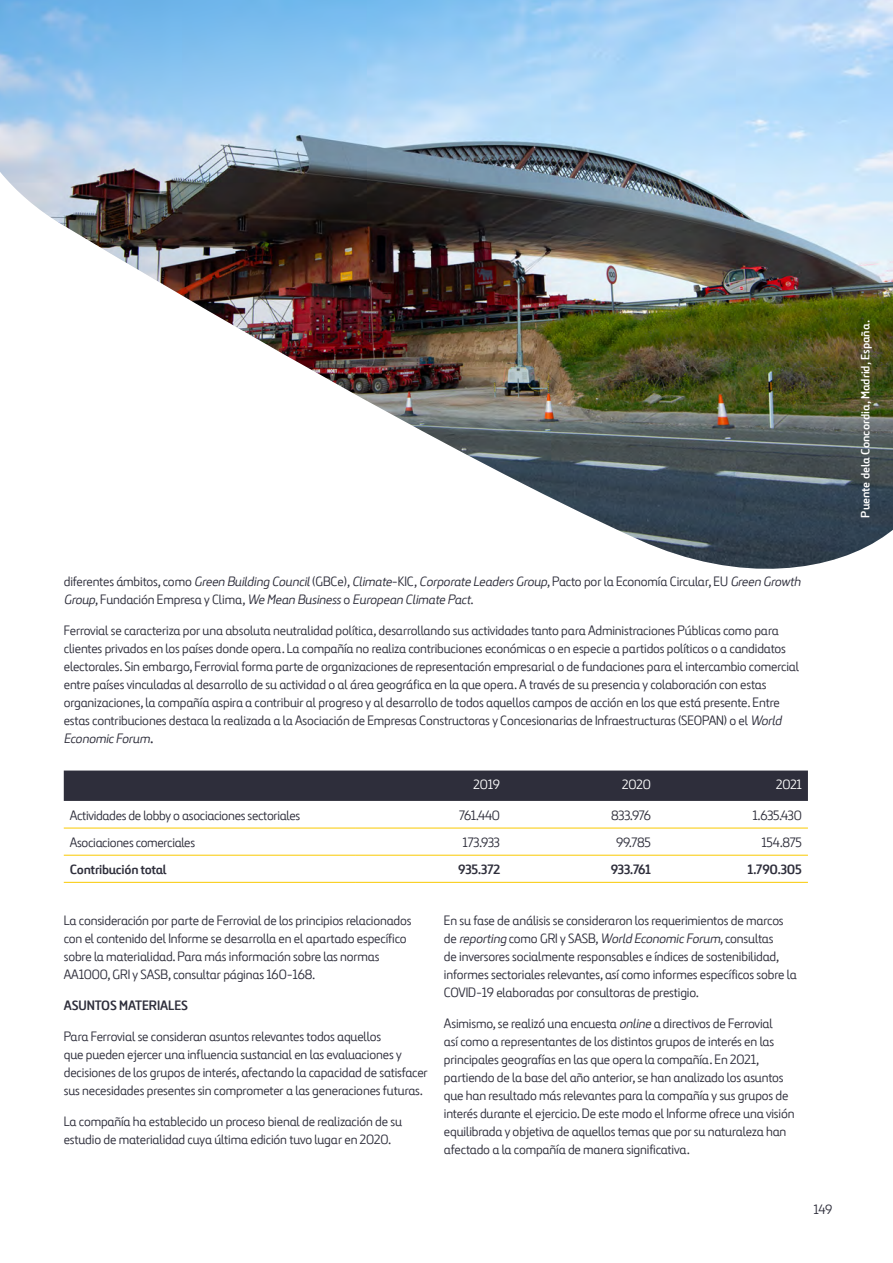
<style>
.page{position:relative;width:893px;height:1263px;background:#fff}
.page>*{position:absolute;margin:0;border:0;box-sizing:border-box;transform-origin:0 0}
.ContenidoTexto{font:13.5px/18px "Ferrovial New";letter-spacing:-.01em;color:#2e2e3b}
.ContenidoTexto-2{font:italic 13.5px/18px "Ferrovial New";color:#2e2e3b}
.RIESGOSTablasConteni{font:13.5px "Ferrovial New";letter-spacing:-.02em;color:#2e2e3b}
.RIESGOSTablasConteni-2{font:700 13.5px "Ferrovial New";letter-spacing:-.02em;color:#2e2e3b}
.ContenidoTextoSubtit{font:700 13.5px "Ferrovial New";letter-spacing:-.01em;color:#2e2e3b}
.ContenidoTextoBlanco{font:13.5px "Ferrovial New";letter-spacing:-.01em;color:#fff}
.PaginacionImpares{font:13.5px "Ferrovial New";color:#2e2e3b}
.DescripcionFoto{font:700 12px "Ferrovial New";color:#fff}
.s1{font-style:normal}
.s2{font-style:italic}
.s3{font-weight:300;font-size:18px}
</style>
<div class="page">
<img style="left:0;top:0;width:893px;height:569px">
<div style="left:64px;top:770px;width:744px;height:31px;background:#2e2e3b"></div>
<hr style="left:64px;top:828px;width:291px;height:1px;background:#fac900">
<hr style="left:355px;top:828px;width:151px;height:1px;background:#fac900">
<hr style="left:506px;top:828px;width:151px;height:1px;background:#fac900">
<hr style="left:657px;top:828px;width:151px;height:1px;background:#fac900">
<hr style="left:64px;top:855px;width:291px;height:1px;background:#fac900">
<hr style="left:355px;top:855px;width:151px;height:1px;background:#fac900">
<hr style="left:506px;top:855px;width:151px;height:1px;background:#fac900">
<hr style="left:657px;top:855px;width:151px;height:1px;background:#fac900">
<hr style="left:64px;top:882px;width:291px;height:1px;background:#fac900">
<hr style="left:355px;top:882px;width:151px;height:1px;background:#fac900">
<hr style="left:506px;top:882px;width:151px;height:1px;background:#fac900">
<hr style="left:657px;top:882px;width:151px;height:1px;background:#fac900">
<p class="ContenidoTexto-2" style="left:64px;top:572px;width:741px"><span class="s1">diferentes ámbitos, como</span> Green Building Council<span class="s1">(GBCe),</span> Climate<span class="s1">-KIC,</span> Corporate LeadersGroup<span class="s1">, Pacto por la Economía Circular, EU</span> Green Growth<br>Group<span class="s1">, F u n d a c i ó n E m p re s a y C l i m a ,</span> We Mean Business<span class="s1">o</span> European Climate Pact<span class="s1">.</span></p>
<p class="ContenidoTexto" style="left:64px;top:621px;width:737px">Ferrovial se caracteriza por una absoluta neutralidad política, desarrollando sus actividades tanto para Administraciones Públicas como para clientes privados en los países donde opera. La compañía no realiza contribuciones económicas o en especie a partidos políticos o a candidatos electorales. Sin embargo, Ferrovial forma parte de organizaciones de representación empresarial o de fundaciones para el intercambio comercial entre países vinculadas al desarrollo de su actividad o al área geográfica en la que opera. A través de su presencia y colaboración con estas organizaciones, la compañía aspira a contribuir al progreso y al desarrollo de todos aquellos campos de acción en los que está presente. Entre estas contribuciones destaca la realizada a la Asociación de Empresas Constructoras y Concesionarias de Infraestructuras (SEOPAN) o el <span class="s2">World EconomicForum</span><span class="s3">.</span></p>
<p class="ContenidoTextoBlanco" style="left:474px;top:776px;width:28px">2019</p>
<p class="ContenidoTextoBlanco" style="left:622px;top:776px;width:30px">2020</p>
<p class="ContenidoTextoBlanco" style="left:776px;top:776px;width:27px">2021</p>
<p class="RIESGOSTablasConteni" style="left:70px;top:806px;width:232px">Actividades de lobby o asociaciones sectoriales</p>
<p class="RIESGOSTablasConteni" style="left:459px;top:806px;width:42px">761.440</p>
<p class="RIESGOSTablasConteni" style="left:611px;top:806px;width:41px">833.976</p>
<p class="RIESGOSTablasConteni" style="left:752px;top:806px;width:51px">1.635.430</p>
<p class="RIESGOSTablasConteni" style="left:70px;top:834px;width:127px">Asociaciones comerciales</p>
<p class="RIESGOSTablasConteni" style="left:463px;top:834px;width:39px">173.933</p>
<p class="RIESGOSTablasConteni" style="left:616px;top:834px;width:36px">99.785</p>
<p class="RIESGOSTablasConteni" style="left:762px;top:834px;width:42px">154.875</p>
<p class="RIESGOSTablasConteni-2" style="left:70px;top:861px;width:99px">Contribución total</p>
<p class="RIESGOSTablasConteni-2" style="left:458px;top:861px;width:43px">935.372</p>
<p class="RIESGOSTablasConteni-2" style="left:611px;top:861px;width:42px">933.761</p>
<p class="RIESGOSTablasConteni-2" style="left:747px;top:861px;width:56px">1.790.305</p>
<p class="ContenidoTexto" style="left:64px;top:911px;width:349px">La consideración por parte de Ferrovial de los principios relacionados con el contenido del Informe se desarrolla en el apartado específico sobre la materialidad. Para más información sobre las normas AA1000, GRI y SASB, consultar páginas 160-168.</p>
<p class="ContenidoTextoSubtit" style="left:64px;top:997px;width:126px">ASUNTOS MATERIALES</p>
<p class="ContenidoTexto" style="left:64px;top:1027px;width:365px">Para Ferrovial se consideran asuntos relevantes todos aquellos<br>que pueden ejercer una influencia sustancial en las evaluaciones y decisiones de los grupos de interés, afectando la capacidad de satisfacer sus necesidades presentes sin comprometer a las generaciones futuras.</p>
<p class="ContenidoTexto" style="left:64px;top:1112px;width:340px">La compañía ha establecido un proceso bienal de realización de su estudio de materialidad cuya última edición tuvo lugar en 2020.</p>
<p class="ContenidoTexto" style="left:444px;top:911px;width:354px">En su fase de análisis se consideraron los requerimientos de marcos<br>d e <span class="s2">reporting</span> c o m o G R I y SAS B , <span class="s2">World EconomicForum</span>, c o n s u ltas<br>de inversores socialmente responsables e índices de sostenibilidad, informes sectoriales relevantes, así como informes específicos sobre la COVID-19 elaboradas por consultoras de prestigio.</p>
<p class="ContenidoTexto" style="left:444px;top:1014px;width:352px">Asimismo, se realizó una encuesta <span class="s2">online</span> a directivos de Ferrovial<br>así como a representantes de los distintos grupos de interés en las principales geografías en las que opera la compañía. En 2021, partiendo de la base del año anterior, se han analizado los asuntos que han resultado más relevantes para la compañía y sus grupos de interés durante el ejercicio. De este modo el Informe ofrece una visión equilibrada y objetiva de aquellos temas que por su naturaleza han afectado a la compañía de manera significativa.</p>
<p class="PaginacionImpares" style="left:813px;top:1201px;width:20px">149</p>
<p class="DescripcionFoto" style="left:858px;top:518px;width:199px;rotate:-90deg">Puente dela Concordia, Madrid, España.</p>
</div>
